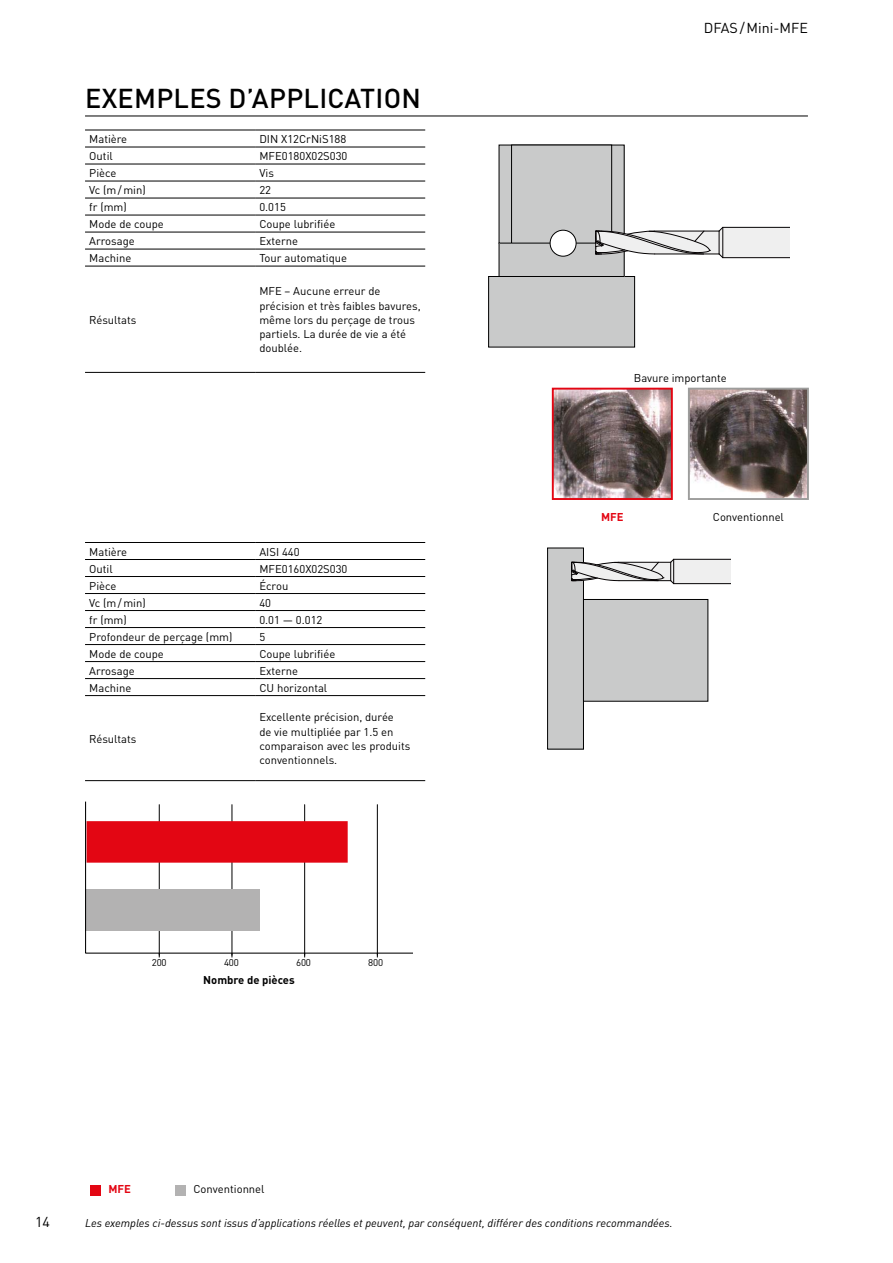
<style>
.page{position:relative;width:893px;height:1263px;background:#fff}
.page>*{position:absolute;margin:0;border:0;box-sizing:border-box;transform-origin:0 0}
.MHG_Subline_18_24pt{font:500 27px "DIN Pro";letter-spacing:.01em;color:#000}
.t1{font:14.25px "DIN Pro";color:#000}
.MHG_Table_left_align{font:11.25px/14.2px "DIN Pro";color:#000}
.MHG_Copytext_Small_7{font:italic 11.25px "DIN Pro";color:#000}
.MHG_Table_center_ali{font:11.25px "DIN Pro";color:#000}
.MHG_Table_center_ali-2{font:700 11.25px "DIN Pro";color:#000}
.MHG_Table_center_ali-3{font:700 11.25px "DIN Pro";color:#e30613}
.MHG_Table_left_align-2{font:700 11.25px "DIN Pro";color:#e30613}
.t2{font:9.75px "DIN Pro";letter-spacing:-.025em;color:#000}
</style>
<div class="page">
<hr style="left:85px;top:147px;width:170px;height:1px;background:#000">
<hr style="left:255px;top:147px;width:170px;height:1px;background:#000">
<hr style="left:85px;top:164px;width:170px;height:1px;background:#000">
<hr style="left:255px;top:164px;width:170px;height:1px;background:#000">
<hr style="left:85px;top:181px;width:170px;height:1px;background:#000">
<hr style="left:255px;top:181px;width:170px;height:1px;background:#000">
<hr style="left:85px;top:198px;width:170px;height:1px;background:#000">
<hr style="left:255px;top:198px;width:170px;height:1px;background:#000">
<hr style="left:85px;top:215px;width:170px;height:1px;background:#000">
<hr style="left:255px;top:215px;width:170px;height:1px;background:#000">
<hr style="left:85px;top:232px;width:170px;height:1px;background:#000">
<hr style="left:255px;top:232px;width:170px;height:1px;background:#000">
<hr style="left:85px;top:249px;width:170px;height:1px;background:#000">
<hr style="left:255px;top:249px;width:170px;height:1px;background:#000">
<hr style="left:85px;top:266px;width:170px;height:1px;background:#000">
<hr style="left:255px;top:266px;width:170px;height:1px;background:#000">
<hr style="left:85px;top:130px;width:170px;height:1px;background:#000">
<hr style="left:255px;top:130px;width:170px;height:1px;background:#000">
<hr style="left:85px;top:372px;width:170px;height:1px;background:#000">
<hr style="left:255px;top:372px;width:170px;height:1px;background:#000">
<hr style="left:85px;top:559px;width:170px;height:1px;background:#000">
<hr style="left:255px;top:559px;width:170px;height:1px;background:#000">
<hr style="left:85px;top:576px;width:170px;height:1px;background:#000">
<hr style="left:255px;top:576px;width:170px;height:1px;background:#000">
<hr style="left:85px;top:593px;width:170px;height:1px;background:#000">
<hr style="left:255px;top:593px;width:170px;height:1px;background:#000">
<hr style="left:85px;top:610px;width:170px;height:1px;background:#000">
<hr style="left:255px;top:610px;width:170px;height:1px;background:#000">
<hr style="left:85px;top:627px;width:170px;height:1px;background:#000">
<hr style="left:255px;top:627px;width:170px;height:1px;background:#000">
<hr style="left:85px;top:644px;width:170px;height:1px;background:#000">
<hr style="left:255px;top:644px;width:170px;height:1px;background:#000">
<hr style="left:85px;top:661px;width:170px;height:1px;background:#000">
<hr style="left:255px;top:661px;width:170px;height:1px;background:#000">
<hr style="left:85px;top:678px;width:170px;height:1px;background:#000">
<hr style="left:255px;top:678px;width:170px;height:1px;background:#000">
<hr style="left:85px;top:695px;width:170px;height:1px;background:#000">
<hr style="left:255px;top:695px;width:170px;height:1px;background:#000">
<hr style="left:85px;top:542px;width:170px;height:1px;background:#000">
<hr style="left:255px;top:542px;width:170px;height:1px;background:#000">
<hr style="left:85px;top:780px;width:170px;height:1px;background:#000">
<hr style="left:255px;top:780px;width:170px;height:1px;background:#000">
<div style="left:90px;top:1185px;width:11px;height:11px;background:#e30613"></div>
<div style="left:176px;top:1185px;width:10px;height:11px;background:#b3b2b2"></div>
<img style="left:555px;top:391px;width:115px;height:106px">
<div style="left:552px;top:388px;width:121px;height:112px;border:2px solid #e30613"></div>
<img style="left:691px;top:391px;width:115px;height:106px">
<div style="left:688px;top:388px;width:121px;height:112px;border:2px solid #9d9d9c"></div>
<hr style="left:159px;top:805px;width:1px;height:150px;background:#000">
<hr style="left:377px;top:805px;width:1px;height:150px;background:#000">
<hr style="left:232px;top:805px;width:1px;height:150px;background:#000">
<hr style="left:304px;top:805px;width:1px;height:150px;background:#000">
<svg style="left:85px;top:801px;width:328px;height:153px"></svg>
<div style="left:489px;top:276px;width:146px;height:71px;background:#c9caca"></div>
<div style="left:488px;top:276px;width:147px;height:71px;border:1px solid #000"></div>
<div style="left:499px;top:243px;width:125px;height:33px;background:#c9caca"></div>
<div style="left:499px;top:243px;width:125px;height:34px;border:1px solid #000"></div>
<div style="left:499px;top:145px;width:125px;height:98px;background:#c9caca"></div>
<div style="left:511px;top:145px;width:101px;height:98px;border:1px solid #000"></div>
<svg style="left:595px;top:226px;width:195px;height:32px"></svg>
<div style="left:550px;top:230px;width:26px;height:26px;background:#fff;border-radius:50%"></div>
<div style="left:550px;top:230px;width:26px;height:26px;border:1px solid #000;border-radius:50%"></div>
<div style="left:548px;top:548px;width:35px;height:201px;background:#c9caca"></div>
<div style="left:547px;top:548px;width:37px;height:201px;border:1px solid #000"></div>
<div style="left:583px;top:599px;width:125px;height:102px;background:#c9caca"></div>
<div style="left:583px;top:599px;width:125px;height:102px;border:1px solid #000"></div>
<svg style="left:571px;top:558px;width:160px;height:26px"></svg>
<hr style="left:85px;top:116px;width:723px;height:1px;background:#000">
<p class="MHG_Subline_18_24pt" style="left:85px;top:77px;width:337px">EXEMPLES D’APPLICATION</p>
<p class="MHG_Table_left_align" style="left:89px;top:131px;width:39px">Matière</p>
<p class="MHG_Table_left_align" style="left:89px;top:148px;width:25px">Outil</p>
<p class="MHG_Table_left_align" style="left:89px;top:165px;width:29px">Pièce</p>
<p class="MHG_Table_left_align" style="left:259px;top:165px;width:16px">Vis</p>
<p class="MHG_Table_left_align" style="left:89px;top:182px;width:58px">Vc (m/min)</p>
<p class="MHG_Table_left_align" style="left:89px;top:199px;width:39px">fr (mm)</p>
<p class="MHG_Table_left_align" style="left:89px;top:216px;width:76px">Mode de coupe</p>
<p class="MHG_Table_left_align" style="left:259px;top:216px;width:77px">Coupe lubrifiée</p>
<p class="MHG_Table_left_align" style="left:89px;top:233px;width:47px">Arrosage</p>
<p class="MHG_Table_left_align" style="left:259px;top:233px;width:40px">Externe</p>
<p class="MHG_Table_left_align" style="left:89px;top:250px;width:44px">Machine</p>
<p class="MHG_Table_left_align" style="left:259px;top:250px;width:89px">Tour automatique</p>
<p class="MHG_Table_left_align" style="left:259px;top:131px;width:88px">DIN X12CrNiS188</p>
<p class="MHG_Table_left_align" style="left:259px;top:148px;width:90px">MFE0180X02S030</p>
<p class="MHG_Table_left_align" style="left:259px;top:182px;width:13px">22</p>
<p class="MHG_Table_left_align" style="left:259px;top:199px;width:28px">0.015</p>
<p class="MHG_Table_left_align" style="left:89px;top:311px;width:49px">Résultats</p>
<p class="MHG_Table_left_align" style="left:259px;top:283px;width:163px">MFE – Aucune erreur de précision et très faibles bavures, même lors du perçage de trous partiels. La durée de vie a été doublée.</p>
<p class="MHG_Table_left_align" style="left:89px;top:543px;width:39px">Matière</p>
<p class="MHG_Table_left_align" style="left:259px;top:543px;width:42px">AISI 440</p>
<p class="MHG_Table_left_align" style="left:89px;top:560px;width:25px">Outil</p>
<p class="MHG_Table_left_align" style="left:89px;top:577px;width:29px">Pièce</p>
<p class="MHG_Table_left_align" style="left:259px;top:577px;width:30px">Écrou</p>
<p class="MHG_Table_left_align" style="left:89px;top:594px;width:58px">Vc (m/min)</p>
<p class="MHG_Table_left_align" style="left:89px;top:611px;width:39px">fr (mm)</p>
<p class="MHG_Table_left_align" style="left:89px;top:628px;width:145px">Profondeur de perçage (mm)</p>
<p class="MHG_Table_left_align" style="left:89px;top:645px;width:76px">Mode de coupe</p>
<p class="MHG_Table_left_align" style="left:259px;top:645px;width:77px">Coupe lubrifiée</p>
<p class="MHG_Table_left_align" style="left:89px;top:662px;width:47px">Arrosage</p>
<p class="MHG_Table_left_align" style="left:259px;top:662px;width:40px">Externe</p>
<p class="MHG_Table_left_align" style="left:89px;top:679px;width:44px">Machine</p>
<p class="MHG_Table_left_align" style="left:259px;top:679px;width:69px">CU horizontal</p>
<p class="MHG_Table_left_align" style="left:259px;top:560px;width:90px">MFE0160X02S030</p>
<p class="MHG_Table_left_align" style="left:259px;top:594px;width:13px">40</p>
<p class="MHG_Table_left_align" style="left:259px;top:611px;width:65px">0.01 — 0.012</p>
<p class="MHG_Table_left_align" style="left:259px;top:628px;width:7px">5</p>
<p class="MHG_Table_left_align" style="left:89px;top:730px;width:49px">Résultats</p>
<p class="MHG_Table_left_align" style="left:259px;top:709px;width:152px">Excellente précision, durée<br>de vie multipliée par 1.5 en comparaison avec les produits conventionnels.</p>
<p class="t2" style="left:152px;top:955px;width:16px">200</p>
<p class="t2" style="left:224px;top:955px;width:16px">400</p>
<p class="t2" style="left:296px;top:955px;width:16px">600</p>
<p class="t2" style="left:368px;top:955px;width:16px">800</p>
<p class="MHG_Table_center_ali-2" style="left:203px;top:971px;width:93px">Nombre de pièces</p>
<p class="t1" style="left:704px;top:17px;width:106px">DFAS/Mini-MFE</p>
<p class="MHG_Table_center_ali" style="left:634px;top:369px;width:95px">Bavure importante</p>
<p class="MHG_Table_center_ali-3" style="left:601px;top:507px;width:24px">MFE</p>
<p class="MHG_Table_center_ali" style="left:713px;top:508px;width:73px">Conventionnel</p>
<p class="t1" style="left:35px;top:1210px;width:16px">14</p>
<p class="MHG_Table_left_align-2" style="left:108px;top:1180px;width:24px">MFE</p>
<p class="MHG_Table_left_align" style="left:193px;top:1181px;width:73px">Conventionnel</p>
<p class="MHG_Copytext_Small_7" style="left:85px;top:1214px;width:589px">Les exemples ci-dessus sont issus d’applications réelles et peuvent, par conséquent, différer des conditions recommandées.</p>
</div>
